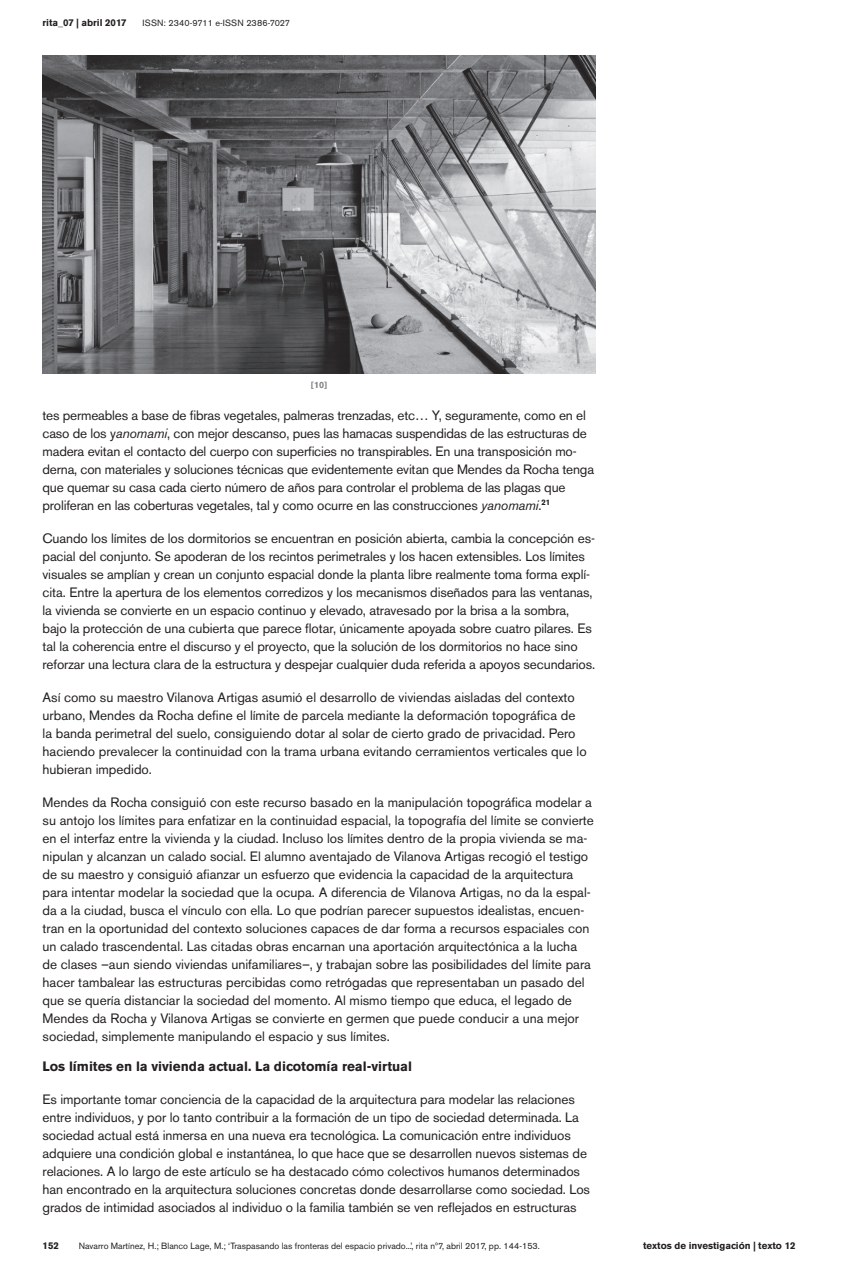
<style>
.page{position:relative;width:851px;height:1276px;background:#fff}
.page>*{position:absolute;margin:0;border:0;box-sizing:border-box;transform-origin:0 0}
.t1{font:13.5px/18px "Akzidenz Grotesk BE";letter-spacing:-.005em;color:#231f20}
.t2{font:700 13.5px "Akzidenz Grotesk BE";color:#231f20}
.t3{font:700 9.75px "Akzidenz Grotesk BE";color:#231f20}
.t4{font:9px "Akzidenz Grotesk BE";color:#231f20}
.t5{font:9px "Akzidenz Grotesk BE";letter-spacing:.02em;color:#231f20}
.t6{font:700 9px "Akzidenz Grotesk BE";color:#808285}
.s1{font-style:italic}
</style>
<div class="page">
<img style="left:43px;top:55px;width:552px;height:318px">
<p class="t3" style="left:43px;top:17px;width:86px">rita_07 | abril 2017</p>
<p class="t5" style="left:142px;top:17px;width:149px">ISSN: 2340-9711 e-ISSN 2386-7027</p>
<p class="t6" style="left:311px;top:380px;width:18px">[10]</p>
<p class="t1" style="left:43px;top:406px;width:553px">tes permeables a base de fibras vegetales, palmeras trenzadas, etc… Y, seguramente, como en el caso de los y<span class="s1">anomami</span>, con mejor descanso, pues las hamacas suspendidas de las estructuras de madera evitan el contacto del cuerpo con superficies no transpirables. En una transposición mo&shy;derna, con materiales y soluciones técnicas que evidentemente evitan que Mendes da Rocha tenga que quemar su casa cada cierto número de años para controlar el problema de las plagas que proliferan en las coberturas vegetales, tal y como ocurre en las construcciones <span class="s1">yanomami</span>.<sup>21</sup></p>
<p class="t1" style="left:43px;top:529px;width:554px">Cuando los límites de los dormitorios se encuentran en posición abierta, cambia la concepción es&shy;pacial del conjunto. Se apoderan de los recintos perimetrales y los hacen extensibles. Los límites visuales se amplían y crean un conjunto espacial donde la planta libre realmente toma forma explí&shy;cita. Entre la apertura de los elementos corredizos y los mecanismos diseñados para las ventanas, la vivienda se convierte en un espacio continuo y elevado, atravesado por la brisa a la sombra, bajo la protección de una cubierta que parece flotar, únicamente apoyada sobre cuatro pilares. Es tal la coherencia entre el discurso y el proyecto, que la solución de los dormitorios no hace sino reforzar una lectura clara de la estructura y despejar cualquier duda referida a apoyos secundarios.</p>
<p class="t1" style="left:43px;top:688px;width:545px">Así como su maestro Vilanova Artigas asumió el desarrollo de viviendas aisladas del contexto urbano, Mendes da Rocha define el límite de parcela mediante la deformación topográfica de la banda perimetral del suelo, consiguiendo dotar al solar de cierto grado de privacidad. Pero haciendo prevalecer la continuidad con la trama urbana evitando cerramientos verticales que lo hubieran impedido.</p>
<p class="t1" style="left:43px;top:793px;width:553px">Mendes da Rocha consiguió con este recurso basado en la manipulación topográfica modelar a su antojo los límites para enfatizar en la continuidad espacial, la topografía del límite se convierte en el interfaz entre la vivienda y la ciudad. Incluso los límites dentro de la propia vivienda se ma&shy;nipulan y alcanzan un calado social. El alumno aventajado de Vilanova Artigas recogió el testigo de su maestro y consiguió afianzar un esfuerzo que evidencia la capacidad de la arquitectura para intentar modelar la sociedad que la ocupa. A diferencia de Vilanova Artigas, no da la espal&shy;da a la ciudad, busca el vínculo con ella. Lo que podrían parecer supuestos idealistas, encuen&shy;tran en la oportunidad del contexto soluciones capaces de dar forma a recursos espaciales con un calado trascendental. Las citadas obras encarnan una aportación arquitectónica a la lucha de clases –aun siendo viviendas unifamiliares–, y trabajan sobre las posibilidades del límite para hacer tambalear las estructuras percibidas como retrógadas que representaban un pasado del que se quería distanciar la sociedad del momento. Al mismo tiempo que educa, el legado de Mendes da Rocha y Vilanova Artigas se convierte en germen que puede conducir a una mejor sociedad, simplemente manipulando el espacio y sus límites.</p>
<p class="t2" style="left:43px;top:1058px;width:371px">Los límites en la vivienda actual. La dicotomía real-virtual</p>
<p class="t1" style="left:43px;top:1090px;width:549px">Es importante tomar conciencia de la capacidad de la arquitectura para modelar las relaciones entre individuos, y por lo tanto contribuir a la formación de un tipo de sociedad determinada. La sociedad actual está inmersa en una nueva era tecnológica. La comunicación entre individuos adquiere una condición global e instantánea, lo que hace que se desarrollen nuevos sistemas de relaciones. A lo largo de este artículo se ha destacado cómo colectivos humanos determinados han encontrado en la arquitectura soluciones concretas donde desarrollarse como sociedad. Los grados de intimidad asociados al individuo o la familia también se ven reflejados en estructuras</p>
<p class="t3" style="left:43px;top:1240px;width:18px">152</p>
<p class="t4" style="left:79px;top:1240px;width:462px">Navarro Martínez, H.; Blanco Lage, M.; ‘Traspasando las fronteras del espacio privado...’, rita nº7, abril 2017, pp. 144-153.</p>
<p class="t3" style="left:643px;top:1240px;width:154px">textos de investigación | texto 12</p>
</div>
